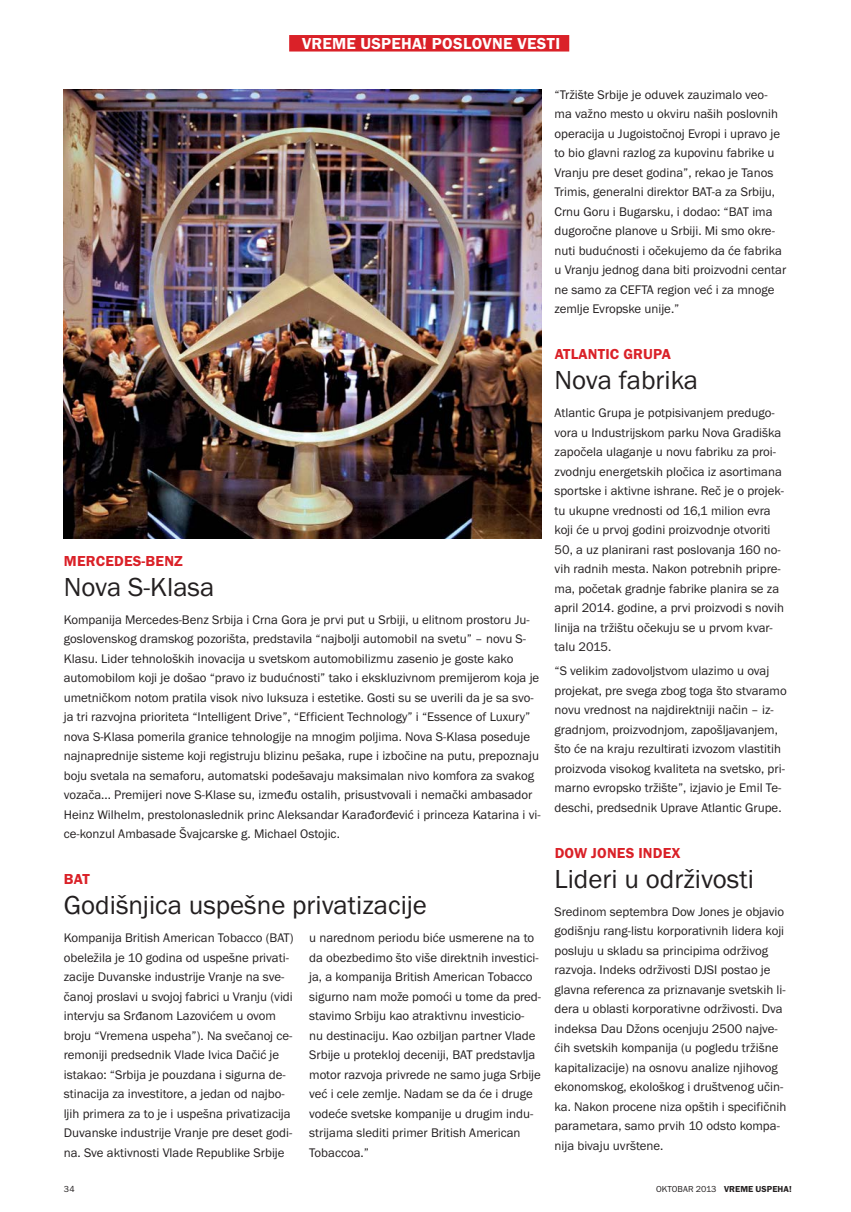
<style>
.page{position:relative;width:851px;height:1212px;background:#fff}
.page>*{position:absolute;margin:0;border:0;box-sizing:border-box;transform-origin:0 0}
.t1{font:27px "Franklin Got Itc TOT Boo";color:#231f20}
.t2{font:16.5px "Franklin Got Itc TOT Dem";letter-spacing:.015em;color:#fff}
.t3{font:15px "Franklin Got Itc TOT Dem";letter-spacing:.015em;color:#da2128}
.t4{font:12.9px/19.5px "Franklin Got Itc TOT Boo";color:#231f20}
.t5{font:9px "Franklin Got Itc TOT Dem";letter-spacing:.01em;color:#231f20}
.t6{font:9px "Franklin Got Itc TOT Boo";color:#231f20}
.s1{font-family:"Franklin Got Itc TOT Boo"}
</style>
<div class="page">
<div style="left:289px;top:35px;width:280px;height:17px;background:#da2128"></div>
<img style="left:64px;top:89px;width:477px;height:450px">
<p class="t2" style="left:302px;top:38px;width:259px">VREME USPEHA! POSLOVNE VESTI</p>
<p class="t3" style="left:64px;top:556px;width:120px">MERCEDES-BENZ</p>
<p class="t1" style="left:64px;top:576px;width:152px">Nova S-Klasa</p>
<p class="t4" style="left:64px;top:610px;width:478px">Kompanija Mercedes-Benz Srbija i Crna Gora je prvi put u Srbiji, u elitnom prostoru Ju&shy;goslovenskog dramskog pozorišta, predstavila “najbolji automobil na svetu” – novu S-Klasu. Lider tehnoloških inovacija u svetskom automobilizmu zasenio je goste kako automobilom koji je došao “pravo iz budućnosti” tako i ekskluzivnom premijerom koja je umetničkom notom pratila visok nivo luksuza i estetike. Gosti su se uverili da je sa svo&shy;ja tri razvojna prioriteta “Intelligent Drive”, “Efficient Technology” i “Essence of Luxury” nova S-Klasa pomerila granice tehnologije na mnogim poljima. Nova S-Klasa poseduje najnaprednije sisteme koji registruju blizinu pešaka, rupe i izbočine na putu, prepoznaju boju svetala na semaforu, automatski podešavaju maksimalan nivo komfora za svakog vozača... Premijeri nove S-Klase su, između ostalih, prisustvovali i nemački ambasador Heinz Wilhelm, prestolonaslednik princ Aleksandar Karađorđević i princeza Katarina i vi&shy;ce-konzul Ambasade Švajcarske g. Michael Ostojic.</p>
<p class="t3" style="left:64px;top:874px;width:27px">BAT</p>
<p class="t1" style="left:64px;top:895px;width:364px">Godišnjica uspešne privatizacije</p>
<p class="t4" style="left:64px;top:929px;width:231px">Kompanija British American Tobacco (BAT) obeležila je 10 godina od uspešne privati&shy;zacije Duvanske industrije Vranje na sve&shy;čanoj proslavi u svojoj fabrici u Vranju (vidi intervju sa Srđanom Lazovićem u ovom broju “Vremena uspeha”). Na svečanoj ce&shy;remoniji predsednik Vlade Ivica Dačić je istakao: “Srbija je pouzdana i sigurna de&shy;stinacija za investitore, a jedan od najbo&shy;ljih primera za to je i uspešna privatizacija Duvanske industrije Vranje pre deset godi&shy;na. Sve aktivnosti Vlade Republike Srbije</p>
<p class="t4" style="left:309px;top:929px;width:233px">u narednom periodu biće usmerene na to da obezbedimo što više direktnih investici&shy;ja, a kompanija British American Tobacco sigurno nam može pomoći u tome da pred&shy;stavimo Srbiju kao atraktivnu investicio&shy;nu destinaciju. Kao ozbiljan partner Vlade Srbije u protekloj deceniji, BAT predstavlja motor razvoja privrede ne samo juga Srbije već i cele zemlje. Nadam se da će i druge vodeće svetske kompanije u drugim indu&shy;strijama slediti primer British American Tobaccoa.”</p>
<p class="t4" style="left:554px;top:85px;width:233px">“Tržište Srbije je oduvek zauzimalo veo&shy;ma važno mesto u okviru naših poslovnih operacija u Jugoistočnoj Evropi i upravo je to bio glavni razlog za kupovinu fabrike u Vranju pre deset godina”, rekao je Tanos Trimis, generalni direktor BAT-a za Srbiju, Crnu Goru i Bugarsku, i dodao: “BAT ima dugoročne planove u Srbiji. Mi smo okre&shy;nuti budućnosti i očekujemo da će fabrika u Vranju jednog dana biti proizvodni centar ne samo za CEFTA region već i za mnoge zemlje Evropske unije.”</p>
<p class="t3" style="left:554px;top:349px;width:118px">ATLANTIC GRUPA</p>
<p class="t1" style="left:554px;top:370px;width:145px">Nova fabrika</p>
<p class="t4" style="left:554px;top:404px;width:231px">Atlantic Grupa je potpisivanjem predugo&shy;vora u Industrijskom parku Nova Gradiška započela ulaganje u novu fabriku za proi&shy;zvodnju energetskih pločica iz asortimana sportske i aktivne ishrane. Reč je o projek&shy;tu ukupne vrednosti od 16,1 milion evra koji će u prvoj godini proizvodnje otvoriti 50, a uz planirani rast poslovanja 160 no&shy;vih radnih mesta. Nakon potrebnih pripre&shy;ma, početak gradnje fabrike planira se za april 2014. godine, a prvi proizvodi s novih linija na tržištu očekuju se u prvom kvar&shy;talu 2015.</p>
<p class="t4" style="left:554px;top:662px;width:234px">“S velikim zadovoljstvom ulazimo u ovaj projekat, pre svega zbog toga što stvaramo novu vrednost na najdirektniji način – iz&shy;gradnjom, proizvodnjom, zapošljavanjem, što će na kraju rezultirati izvozom vlastitih proizvoda visokog kvaliteta na svetsko, pri&shy;marno evropsko tržište”, izjavio je Emil Te&shy;deschi, predsednik Uprave Atlantic Grupe.</p>
<p class="t3" style="left:554px;top:848px;width:127px">DOW JONES INDEX</p>
<p class="t1" style="left:554px;top:868px;width:201px">Lideri u održivosti</p>
<p class="t4" style="left:554px;top:902px;width:233px">Sredinom septembra Dow Jones je objavio godišnju rang-listu korporativnih lidera koji posluju u skladu sa principima održivog razvoja. Indeks održivosti DJSI postao je glavna referenca za priznavanje svetskih li&shy;dera u oblasti korporativne održivosti. Dva indeksa Dau Džons ocenjuju 2500 najve&shy;ćih svetskih kompanija (u pogledu tržišne kapitalizacije) na osnovu analize njihovog ekonomskog, ekološkog i društvenog učin&shy;ka. Nakon procene niza opštih i specifičnih parametara, samo prvih 10 odsto kompa&shy;nija bivaju uvrštene.</p>
<p class="t6" style="left:64px;top:1186px;width:12px">34</p>
<p class="t5" style="left:656px;top:1186px;width:137px"><span class="s1">OKTOBAR 2013</span> VREME USPEHA!</p>
</div>
